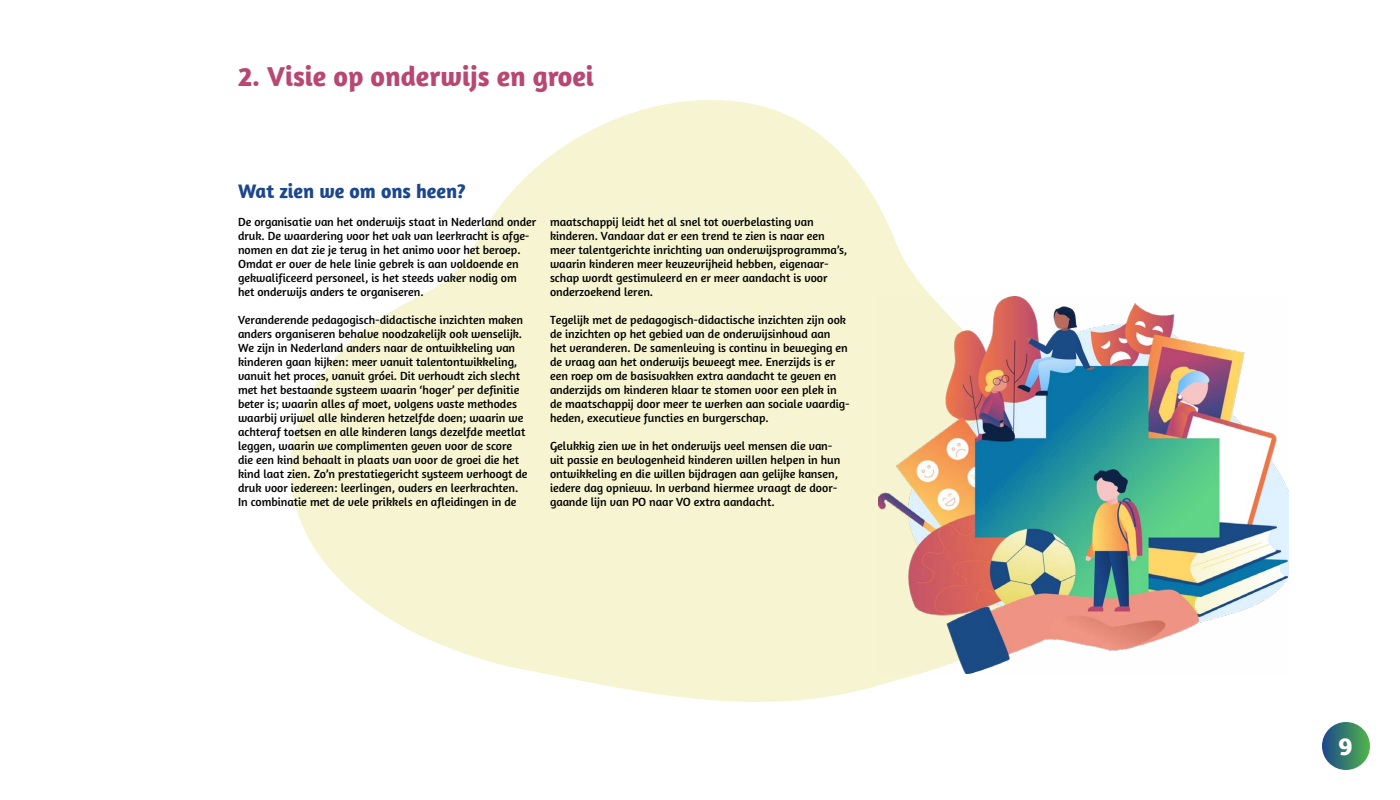
<style>
.page{position:relative;width:1400px;height:800px;background:#fff}
.page>*{position:absolute;margin:0;border:0;box-sizing:border-box;transform-origin:0 0}
.t1{font:700 28px "Amaranth";color:#b84773}
.t2{font:700 26px "Amaranth";color:#fff}
.t3{font:700 20px "Amaranth";color:#1c478c}
.t4{font:12px/14px "Amaranth";color:#000}
</style>
<div class="page">
<div style="left:1322px;top:722px;width:48px;height:48px;background:linear-gradient(to right,#1f4a8e,#4fb24b);border-radius:24px"></div>
<svg style="left:290px;top:100px;width:641px;height:602px;fill:#f7f5d1"></svg>
<img style="left:878px;top:296px;width:411px;height:378px">
<h1 class="t1" style="left:238px;top:59px;width:357px">2. Visie op onderwijs en groei</h1>
<h3 class="t3" style="left:238px;top:178px;width:229px">Wat zien we om ons heen?</h3>
<p class="t4" style="left:238px;top:215px;width:300px">De organisatie van het onderwijs staat in Nederland onder druk. De waardering voor het vak van leerkracht is afge&shy;nomen en dat zie je terug in het animo voor het beroep.<br>Omdat er over de hele linie gebrek is aan voldoende en gekwalificeerd personeel, is het steeds vaker nodig om<br>het onderwijs anders te organiseren.</p>
<p class="t4" style="left:238px;top:313px;width:291px">Veranderende pedagogisch-didactische inzichten maken anders organiseren behalve noodzakelijk ook wenselijk.<br>We zijn in Nederland anders naar de ontwikkeling van kinderen gaan kijken: meer vanuit talentontwikkeling, vanuit het proces, vanuit gróei. Dit verhoudt zich slecht met het bestaande systeem waarin ‘hoger’ per definitie beter is; waarin alles af moet, volgens vaste methodes waarbij vrijwel alle kinderen hetzelfde doen; waarin we achteraf toetsen en alle kinderen langs dezelfde meetlat leggen, waarin we complimenten geven voor de score die een kind behaalt in plaats van voor de groei die het kind laat zien. Zo’n prestatiegericht systeem verhoogt de druk voor iedereen: leerlingen, ouders en leerkrachten.<br>In combinatie met de vele prikkels en afleidingen in de</p>
<p class="t4" style="left:550px;top:215px;width:299px">maatschappij leidt het al snel tot overbelasting van kinderen. Vandaar dat er een trend te zien is naar een meer talentgerichte inrichting van onderwijsprogramma’s, waarin kinderen meer keuzevrijheid hebben, eigenaar&shy;schap wordt gestimuleerd en er meer aandacht is voor onderzoekend leren.</p>
<p class="t4" style="left:550px;top:313px;width:301px">Tegelijk met de pedagogisch-didactische inzichten zijn ook de inzichten op het gebied van de onderwijsinhoud aan<br>het veranderen. De samenleving is continu in beweging en de vraag aan het onderwijs beweegt mee. Enerzijds is er een roep om de basisvakken extra aandacht te geven en anderzijds om kinderen klaar te stomen voor een plek in de maatschappij door meer te werken aan sociale vaardig&shy;heden, executieve functies en burgerschap.</p>
<p class="t4" style="left:550px;top:439px;width:292px">Gelukkig zien we in het onderwijs veel mensen die van&shy;uit passie en bevlogenheid kinderen willen helpen in hun ontwikkeling en die willen bijdragen aan gelijke kansen, iedere dag opnieuw. In verband hiermee vraagt de door&shy;gaande lijn van PO naar VO extra aandacht.</p>
<h2 class="t2" style="left:1338px;top:729px;width:16px">9</h2>
</div>
